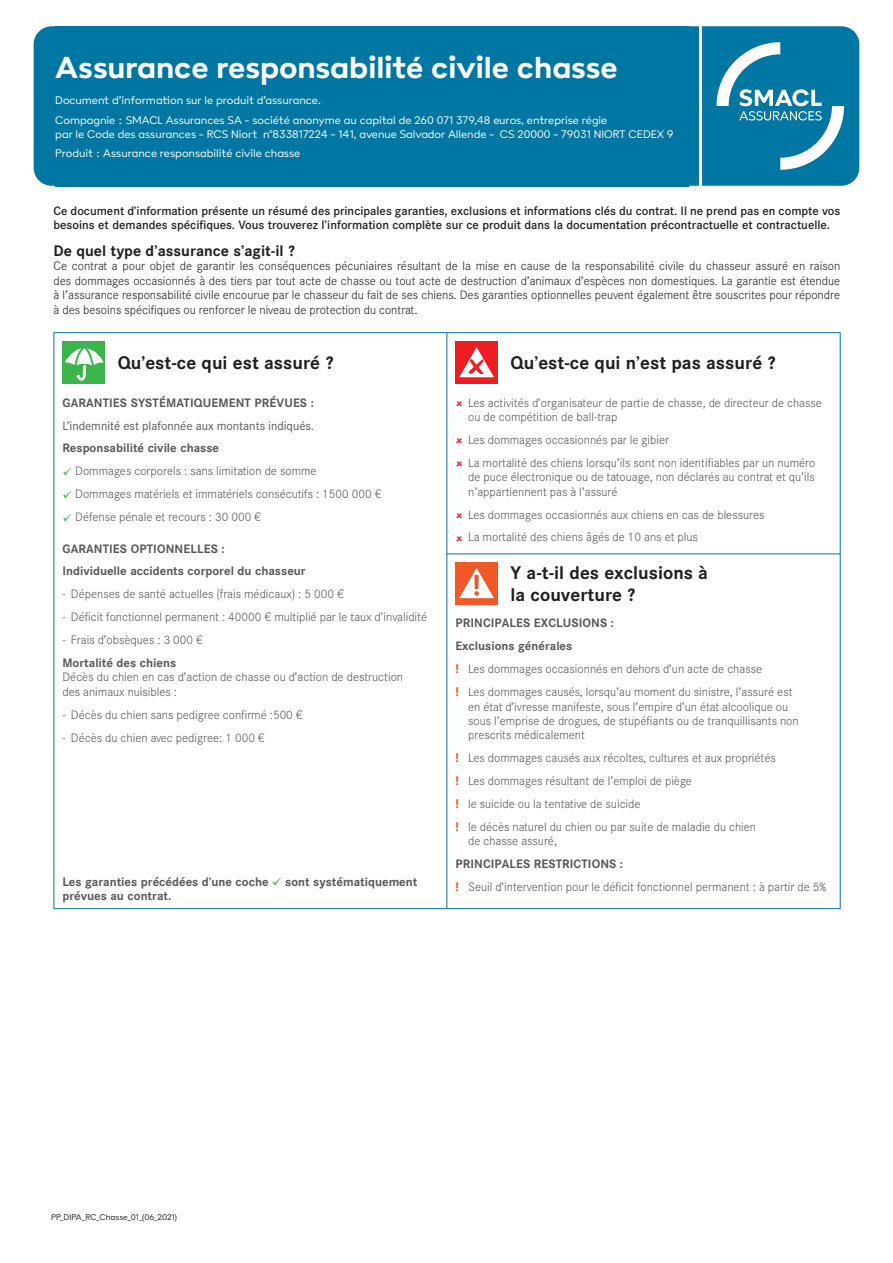
<style>
.page{position:relative;width:893px;height:1263px;background:#fff}
.page>*{position:absolute;margin:0;border:0;box-sizing:border-box;transform-origin:0 0}
.t1{font:700 33px "Poligon";color:#fff}
.t2{font:700 18px/21.6px "Corporate S";color:#231f20}
.t3{font:700 15px "Corporate S";color:#231f20}
.t4{font:300 12px/23px "Corporate S";color:#57585a}
.t5{font:300 12px/14.4px "Corporate S";color:#231f20;text-align:justify}
.t6{font:300 12px/20px "Poligon";color:#fff}
.t7{font:500 12px/14.4px "Corporate S";color:#231f20}
.t8{font:700 12px/23px "Corporate S";color:#57585a}
.t9{font:12px "Corporate S";color:#57585a}
.t10{font:300 9px "Poligon";color:#231f20}
.s1{color:#40ae49}
.s2{font-weight:700}
.s3{font-family:"Open Sans";font-weight:700;color:#f1592a}
</style>
<div class="page">
<div style="left:34px;top:26px;width:825px;height:160px;background:#0076a3;border-radius:18px"></div>
<hr style="left:54px;top:332px;width:393px;height:1px;background:#0076a3">
<hr style="left:54px;top:333px;width:1px;height:575px;background:#0076a3">
<hr style="left:447px;top:332px;width:394px;height:1px;background:#0076a3">
<hr style="left:446px;top:333px;width:1px;height:575px;background:#0076a3">
<hr style="left:840px;top:333px;width:1px;height:575px;background:#0076a3">
<hr style="left:54px;top:908px;width:393px;height:1px;background:#0076a3">
<hr style="left:447px;top:908px;width:394px;height:1px;background:#0076a3">
<div style="left:63px;top:341px;width:42px;height:43px;background:#3ab54a"></div>
<svg style="left:65px;top:343px;width:39px;height:37px"></svg>
<div style="left:455px;top:341px;width:43px;height:43px;background:#ee1d23"></div>
<svg style="left:459px;top:347px;width:35px;height:30px"></svg>
<div style="left:455px;top:562px;width:43px;height:42px;background:#f15929"></div>
<svg style="left:459px;top:568px;width:35px;height:30px"></svg>
<hr style="left:447px;top:553px;width:393px;height:1px;background:#0076a3">
<hr style="left:699px;top:26px;width:3px;height:160px;background:#fff">
<svg style="left:716px;top:42px;width:128px;height:128px"></svg>
<h1 class="t1" style="left:55px;top:47px;width:564px">Assurance responsabilité civile chasse</h1>
<p class="t6" style="left:55px;top:90px;width:554px">Document d’information sur le produit d’assurance.<br>Compagnie : SMACL Assurances SA - société anonyme au capital de 260 071 379,48 euros, entreprise régie</p>
<p class="t6" style="left:55px;top:124px;width:620px">par le Code des assurances - RCS Niort n°833817224 - 141, avenue Salvador Allende - CS 20000 - 79031 NIORT CEDEX 9<br>Produit : Assurance responsabilité civile chasse</p>
<p class="t6" style="left:173px;top:110px;width:284px">SSURANCES SA - société a onyme au capital de 255 0</p>
<p class="t6" style="left:87px;top:113px;width:461px;line-height:13.5px;text-indent:384px">000<br>code des assurances - RCS Niort 833817224 - 141 avenue Salvador Allende - 79000 NIORT</p>
<p class="t7" style="left:54px;top:204px;width:788px">Ce document d’information présente un résumé des principales garanties, exclusions et informations clés du contrat. Il ne prend pas en compte vos besoins et demandes spécifiques. Vous trouverez l’information complète sur ce produit dans la documentation précontractuelle et contractuelle.</p>
<p class="t3" style="left:54px;top:242px;width:243px">De quel type d’assurance s’agit-il ?</p>
<p class="t5" style="left:54px;top:259px;width:788px">Ce contrat a pour objet de garantir les conséquences pécuniaires résultant de la mise en cause de la responsabilité civile du chasseur assuré en raison des dommages occasionnés à des tiers par tout acte de chasse ou tout acte de destruction d’animaux d’espèces non domestiques. La garantie est étendue à l’assurance responsabilité civile encourue par le chasseur du fait de ses chiens. Des garanties optionnelles peuvent également être souscrites pour répondre à des besoins spécifiques ou renforcer le niveau de protection du contrat.</p>
<h2 class="t2" style="left:118px;top:352px;width:217px">Qu’est-ce qui est assuré ?</h2>
<p class="t8" style="left:62px;top:391px;width:253px">GARANTIES SYSTÉMATIQUEMENT PRÉVUES :</p>
<p class="t9" style="left:62px;top:418px;width:253px">L’indemnité est plafonnée aux montants indiqués.</p>
<p class="t8" style="left:62px;top:437px;width:158px">Responsabilité civile chasse</p>
<p class="t4" style="left:62px;top:460px;width:256px"><span class="s1">✓</span> Dommages corporels : sans limitation de somme</p>
<p class="t4" style="left:62px;top:483px;width:321px"><span class="s1">✓</span> Dommages matériels et immatériels consécutifs : 1500 000 €</p>
<p class="t4" style="left:62px;top:505px;width:200px"><span class="s1">✓</span> Défense pénale et recours : 30 000 €</p>
<p class="t8" style="left:62px;top:537px;width:245px">GARANTIES OPTIONNELLES :<br>Individuelle accidents corporel du chasseur</p>
<p class="t4" style="left:62px;top:583px;width:283px">- Dépenses de santé actuelles (frais médicaux) : 5 000 €</p>
<p class="t4" style="left:62px;top:606px;width:366px">- Déficit fonctionnel permanent : 40000 € multiplié par le taux d’invalidité</p>
<p class="t4" style="left:62px;top:629px;width:142px">- Frais d’obsèques : 3 000 €</p>
<p class="t8" style="left:62px;top:652px;width:115px">Mortalité des chiens</p>
<p class="t4" style="left:62px;top:670px;width:342px;line-height:14.4px">Décès du chien en cas d’action de chasse ou d’action de destruction des animaux nuisibles :</p>
<p class="t4" style="left:62px;top:703px;width:242px">- Décès du chien sans pedigree confirmé :500 €</p>
<p class="t4" style="left:62px;top:726px;width:204px">- Décès du chien avec pedigree: 1 000 €</p>
<h2 class="t2" style="left:511px;top:352px;width:266px">Qu’est-ce qui n’est pas assuré ?</h2>
<p class="t4" style="left:468px;top:395px;width:355px;line-height:14.4px">Les activités d’organisateur de partie de chasse, de directeur de chasse ou de compétition de ball-trap</p>
<p class="t4" style="left:468px;top:428px;width:349px">Les dommages occasionnés par le gibier<br>La mortalité des chiens lorsqu’ils sont non identifiables par un numéro</p>
<p class="t4" style="left:468px;top:470px;width:348px;line-height:14.4px">de puce électronique ou de tatouage, non déclarés au contrat et qu’ils n’appartiennent pas à l’assuré</p>
<p class="t4" style="left:468px;top:503px;width:298px">Les dommages occasionnés aux chiens en cas de blessures<br>La mortalité des chiens âgés de 10 ans et plus</p>
<h2 class="t2" style="left:511px;top:562px;width:199px">Y a-t-il des exclusions à la couverture ?</h2>
<p class="t4" style="left:455px;top:612px;width:339px"><span class="s2">PRINCIPALES EXCLUSIONS :<br>Exclusions générales<br></span><span class="s3">!</span> Les dommages occasionnés en dehors d’un acte de chasse<br><span class="s3">!</span> Les dommages causés, lorsqu’au moment du sinistre, l’assuré est</p>
<p class="t4" style="left:468px;top:699px;width:332px;line-height:14.4px">en état d’ivresse manifeste, sous l’empire d’un état alcoolique ou sous l’emprise de drogues, de stupéfiants ou de tranquillisants non prescrits médicalement</p>
<p class="t4" style="left:455px;top:747px;width:322px"><span class="s3">!</span> Les dommages causés aux récoltes, cultures et aux propriétés <span class="s3">!</span> Les dommages résultant de l’emploi de piège<br><span class="s3">!</span> le suicide ou la tentative de suicide<br><span class="s3">!</span> le décès naturel du chien ou par suite de maladie du chien</p>
<p class="t4" style="left:468px;top:830px;width:90px">de chasse assuré,</p>
<p class="t4" style="left:455px;top:853px;width:372px"><span class="s2">PRINCIPALES RESTRICTIONS :<br></span><span class="s3">!</span> Seuil d’intervention pour le déficit fonctionnel permanent : à partir de 5%</p>
<p class="t8" style="left:62px;top:874px;width:356px;line-height:14.4px">Les garanties précédées d’une coche <span class="s1">✓</span> sont systématiquement prévues au contrat.</p>
<p class="t10" style="left:51px;top:1212px;width:128px">PP_DIPA_RC_Chasse_01_(06_2021)</p>
</div>
